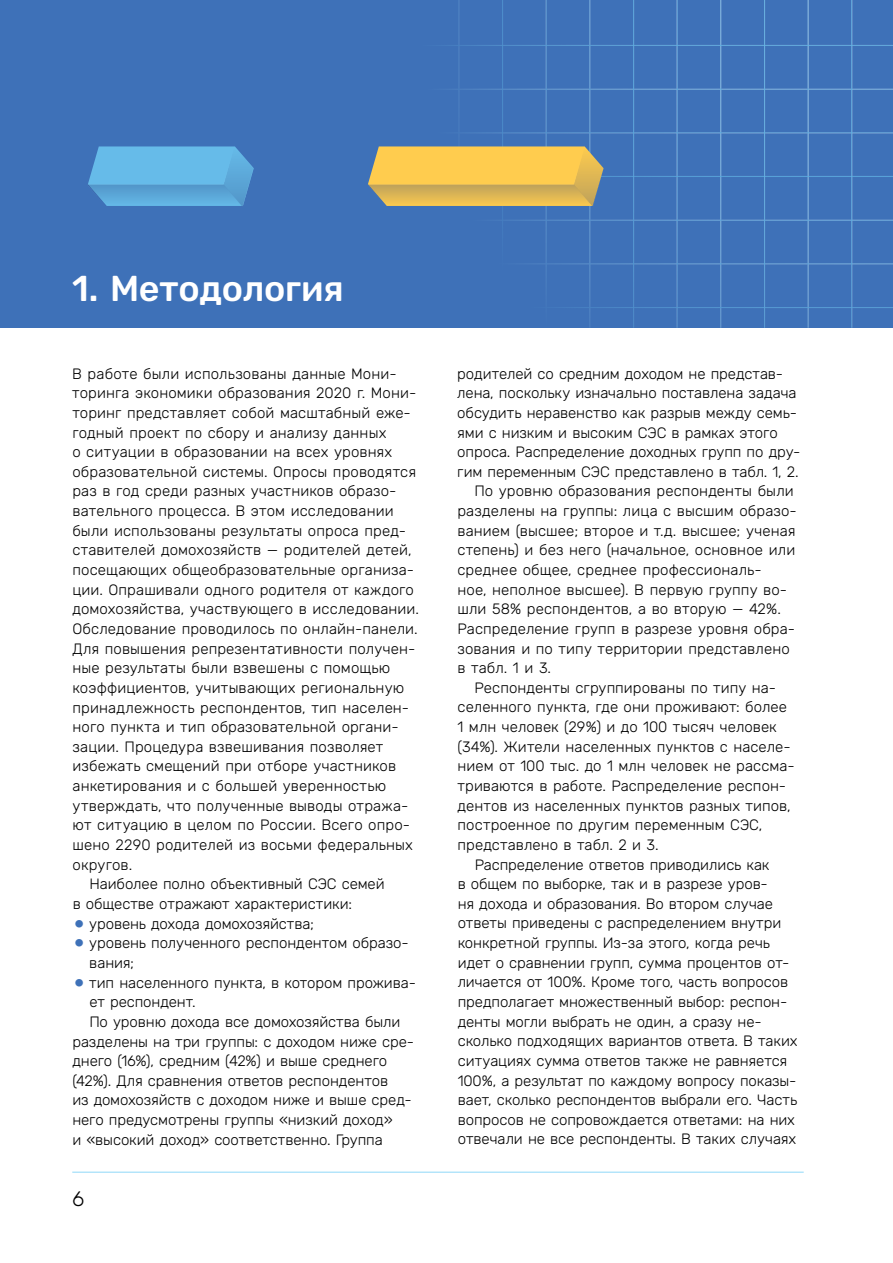
<style>
.page{position:relative;width:893px;height:1263px;background:#fff}
.page>*{position:absolute;margin:0;border:0;box-sizing:border-box;transform-origin:0 0}
.t1{font:500 36px "Rubik";letter-spacing:-.005em;color:#fff}
.t2{font:300 21px "Rubik";color:#000}
.t3{font:300 15px/19.6px "Rubik";letter-spacing:.005em;color:#000}
.s1{font-size:37.5px;color:#3e71b8}
</style>
<div class="page">
<hr style="left:72px;top:1172px;width:732px;height:1px;background:#8ed8f8">
<div style="left:0;top:0;width:893px;height:327px;background:#3e71b8"></div>
<img style="left:451px;top:0;width:442px;height:327px">
<img style="left:88px;top:146px;width:516px;height:60px">
<h1 class="t1" style="left:72px;top:268px;width:273px">1. Методология</h1>
<p class="t3" style="left:72px;top:364px;width:324px">В работе были использованы данные Мони-</p>
<p class="t3" style="left:72px;top:384px;width:343px">торинга экономики образования 2020 г. Мони-</p>
<p class="t3" style="left:72px;top:403px;width:340px">торинг представляет собой масштабный еже-</p>
<p class="t3" style="left:72px;top:423px;width:316px">годный проект по сбору и анализу данных</p>
<p class="t3" style="left:72px;top:443px;width:321px">о ситуации в образовании на всех уровнях</p>
<p class="t3" style="left:72px;top:462px;width:345px">образовательной системы. Опросы проводятся</p>
<p class="t3" style="left:72px;top:482px;width:326px">раз в год среди разных участников образо-</p>
<p class="t3" style="left:72px;top:501px;width:323px">вательного процесса. В этом исследовании</p>
<p class="t3" style="left:72px;top:521px;width:335px">были использованы результаты опроса пред-</p>
<p class="t3" style="left:72px;top:541px;width:341px">ставителей домохозяйств — родителей детей,</p>
<p class="t3" style="left:72px;top:560px;width:343px">посещающих общеобразовательные организа-</p>
<p class="t3" style="left:72px;top:580px;width:343px">ции. Опрашивали одного родителя от каждого</p>
<p class="t3" style="left:72px;top:600px;width:348px">домохозяйства, участвующего в исследовании.</p>
<p class="t3" style="left:72px;top:619px;width:347px">Обследование проводилось по онлайн-панели.</p>
<p class="t3" style="left:72px;top:639px;width:344px">Для повышения репрезентативности получен-</p>
<p class="t3" style="left:72px;top:659px;width:319px">ные результаты были взвешены с помощью</p>
<p class="t3" style="left:72px;top:678px;width:333px">коэффициентов, учитывающих региональную</p>
<p class="t3" style="left:73px;top:698px;width:336px">принадлежность респондентов, тип населен-</p>
<p class="t3" style="left:73px;top:717px;width:328px">ного пункта и тип образовательной органи-</p>
<p class="t3" style="left:73px;top:737px;width:312px">зации. Процедура взвешивания позволяет</p>
<p class="t3" style="left:73px;top:757px;width:325px">избежать смещений при отборе участников</p>
<p class="t3" style="left:73px;top:776px;width:315px">анкетирования и с большей уверенностью</p>
<p class="t3" style="left:73px;top:796px;width:337px">утверждать, что полученные выводы отража-</p>
<p class="t3" style="left:73px;top:816px;width:339px">ют ситуацию в целом по России. Всего опро-</p>
<p class="t3" style="left:73px;top:835px;width:342px">шено 2290 родителей из восьми федеральных</p>
<p class="t3" style="left:73px;top:855px;width:61px">округов.</p>
<p class="t3" style="left:90px;top:874px;width:296px">Наиболее полно объективный СЭС семей</p>
<p class="t3" style="left:73px;top:894px;width:281px">в обществе отражают характеристики:</p>
<p class="t3" style="left:72px;top:914px;width:243px"><span class="s1">•</span> уровень дохода домохозяйства;</p>
<p class="t3" style="left:89px;top:934px;width:321px;text-indent:-17px"><span class="s1">•</span> уровень полученного респондентом образо&shy;вания;</p>
<p class="t3" style="left:72px;top:973px;width:345px"><span class="s1">•</span> тип населенного пункта, в котором прожива-</p>
<p class="t3" style="left:89px;top:993px;width:108px">ет респондент.</p>
<p class="t3" style="left:89px;top:1012px;width:313px">По уровню дохода все домохозяйства были</p>
<p class="t3" style="left:72px;top:1032px;width:341px">разделены на три группы: с доходом ниже сре-</p>
<p class="t3" style="left:72px;top:1051px;width:316px">днего (16%), средним (42%) и выше среднего</p>
<p class="t3" style="left:72px;top:1071px;width:317px">(42%). Для сравнения ответов респондентов</p>
<p class="t3" style="left:72px;top:1091px;width:341px">из домохозяйств с доходом ниже и выше сред-</p>
<p class="t3" style="left:72px;top:1110px;width:322px">него предусмотрены группы «низкий доход»</p>
<p class="t3" style="left:72px;top:1130px;width:312px">и «высокий доход» соответственно. Группа</p>
<h2 class="t2" style="left:72px;top:1187px;width:14px">6</h2>
<p class="t3" style="left:457px;top:364px;width:327px">родителей со средним доходом не представ-</p>
<p class="t3" style="left:457px;top:384px;width:341px">лена, поскольку изначально поставлена задача</p>
<p class="t3" style="left:457px;top:403px;width:341px">обсудить неравенство как разрыв между семь-</p>
<p class="t3" style="left:457px;top:423px;width:322px">ями с низким и высоким СЭС в рамках этого</p>
<p class="t3" style="left:457px;top:442px;width:345px">опроса. Раcпределение доходных групп по дру-</p>
<p class="t3" style="left:457px;top:462px;width:343px">гим переменным СЭС представлено в табл. 1, 2.</p>
<p class="t3" style="left:474px;top:482px;width:321px">По уровню образования респонденты были</p>
<p class="t3" style="left:457px;top:501px;width:341px">разделены на группы: лица с высшим образо-</p>
<p class="t3" style="left:457px;top:521px;width:340px">ванием (высшее; второе и т.д. высшее; ученая</p>
<p class="t3" style="left:457px;top:541px;width:339px">степень) и без него (начальное, основное или</p>
<p class="t3" style="left:457px;top:560px;width:306px">среднее общее, среднее профессиональ-</p>
<p class="t3" style="left:457px;top:580px;width:331px">ное, неполное высшее). В первую группу во-</p>
<p class="t3" style="left:457px;top:600px;width:325px">шли 58% респондентов, а во вторую — 42%.</p>
<p class="t3" style="left:457px;top:619px;width:339px">Раcпределение групп в разрезе уровня обра-</p>
<p class="t3" style="left:457px;top:639px;width:334px">зования и по типу территории представлено</p>
<p class="t3" style="left:457px;top:658px;width:95px">в табл. 1 и 3.</p>
<p class="t3" style="left:474px;top:678px;width:303px">Респонденты сгруппированы по типу на-</p>
<p class="t3" style="left:457px;top:698px;width:331px">селенного пункта, где они проживают: более</p>
<p class="t3" style="left:458px;top:717px;width:321px">1 млн человек (29%) и до 100 тысяч человек</p>
<p class="t3" style="left:458px;top:737px;width:335px">(34%). Жители населенных пунктов с населе-</p>
<p class="t3" style="left:458px;top:757px;width:339px">нием от 100 тыс. до 1 млн человек не рассма-</p>
<p class="t3" style="left:458px;top:776px;width:330px">триваются в работе. Раcпределение респон-</p>
<p class="t3" style="left:458px;top:796px;width:335px">дентов из населенных пунктов разных типов,</p>
<p class="t3" style="left:458px;top:816px;width:306px">построенное по другим переменным СЭС,</p>
<p class="t3" style="left:458px;top:835px;width:203px">представлено в табл. 2 и 3.</p>
<p class="t3" style="left:475px;top:855px;width:296px">Распределение ответов приводились как</p>
<p class="t3" style="left:458px;top:874px;width:312px">в общем по выборке, так и в разрезе уров-</p>
<p class="t3" style="left:458px;top:894px;width:317px">ня дохода и образования. Во втором случае</p>
<p class="t3" style="left:458px;top:914px;width:325px">ответы приведены с распределением внутри</p>
<p class="t3" style="left:458px;top:933px;width:314px">конкретной группы. Из-за этого, когда речь</p>
<p class="t3" style="left:458px;top:953px;width:333px">идет о сравнении групп, сумма процентов от-</p>
<p class="t3" style="left:458px;top:973px;width:332px">личается от 100%. Кроме того, часть вопросов</p>
<p class="t3" style="left:458px;top:992px;width:331px">предполагает множественный выбор: респон-</p>
<p class="t3" style="left:458px;top:1012px;width:306px">денты могли выбрать не один, а сразу не-</p>
<p class="t3" style="left:458px;top:1032px;width:341px">сколько подходящих вариантов ответа. В таких</p>
<p class="t3" style="left:458px;top:1051px;width:331px">ситуациях сумма ответов также не равняется</p>
<p class="t3" style="left:458px;top:1071px;width:340px">100%, а результат по каждому вопросу показы-</p>
<p class="t3" style="left:458px;top:1090px;width:341px">вает, сколько респондентов выбрали его. Часть</p>
<p class="t3" style="left:458px;top:1110px;width:339px">вопросов не сопровождается ответами: на них</p>
<p class="t3" style="left:458px;top:1130px;width:340px">отвечали не все респонденты. В таких случаях</p>
</div>
